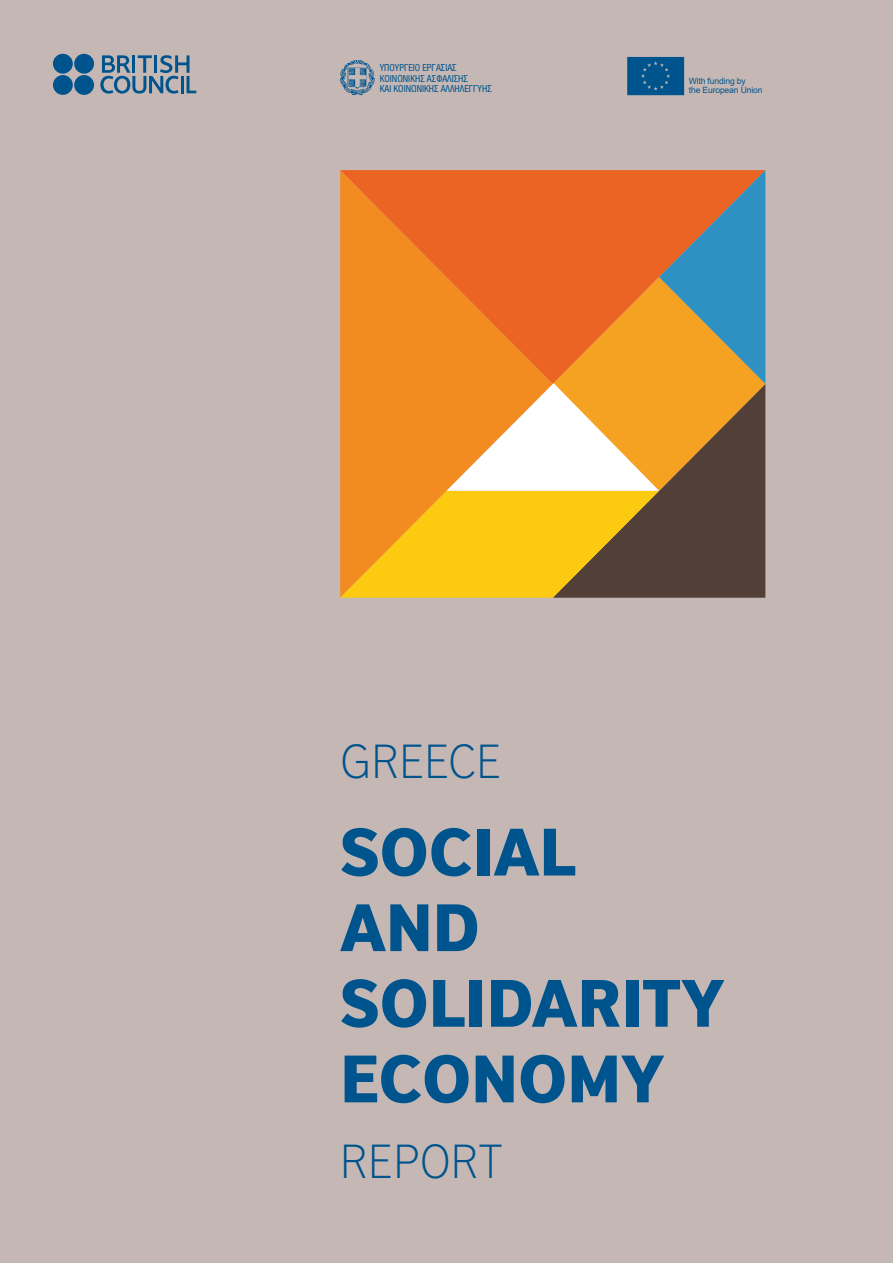
<style>
.page{position:relative;width:893px;height:1263px;background:#c5b8b4}
.page>*{position:absolute;margin:0;border:0;box-sizing:border-box;transform-origin:0 0}
.t1{font:900 63px/75.6px "British Council Sans";color:#00548e}
.t2{font:300 45px "British Council Sans";color:#00548e}
.t3{font:condensed 10.5px/10.5px "Helvetica Neue Greek";color:#00548e}
.t4{font:8.55px/9.6px "Arial";letter-spacing:-.02em;color:#00548e}
</style>
<div class="page">
<svg style="left:100px;top:55px;width:96px;height:39px"></svg>
<div style="left:53px;top:54px;width:20px;height:20px;background:#00548e;border-radius:50%"></div>
<div style="left:74px;top:54px;width:20px;height:20px;background:#00548e;border-radius:50%"></div>
<div style="left:53px;top:75px;width:20px;height:20px;background:#00548e;border-radius:50%"></div>
<div style="left:74px;top:75px;width:20px;height:20px;background:#00548e;border-radius:50%"></div>
<svg style="left:340px;top:60px;width:35px;height:35px"></svg>
<svg style="left:340px;top:170px;width:425px;height:428px;background:#d38a3a"></svg>
<svg style="left:627px;top:57px;width:57px;height:38px;background:#06578f"></svg>
<p class="t3" style="left:380px;top:62px;width:114px">ΥΠΟΥΡΓΕΙΟ ΕΡΓΑΣΙΑΣ<br>ΚΟΙΝΩΝΙΚΗΣ ΑΣΦΑΛΙΣΗΣ<br>ΚΑΙ ΚΟΙΝΩΝΙΚΗΣ ΑΛΛΗΛΕΓΓΥΗΣ</p>
<p class="t4" style="left:689px;top:76px;width:75px">With funding by<br>the European Union</p>
<h2 class="t2" style="left:340px;top:735px;width:163px">GREECE</h2>
<h1 class="t1" style="left:340px;top:812px;width:386px">SOCIAL<br>AND<br>SOLIDARITY<br>ECONOMY</h1>
<h2 class="t2" style="left:340px;top:1134px;width:164px">REPORT</h2>
</div>
